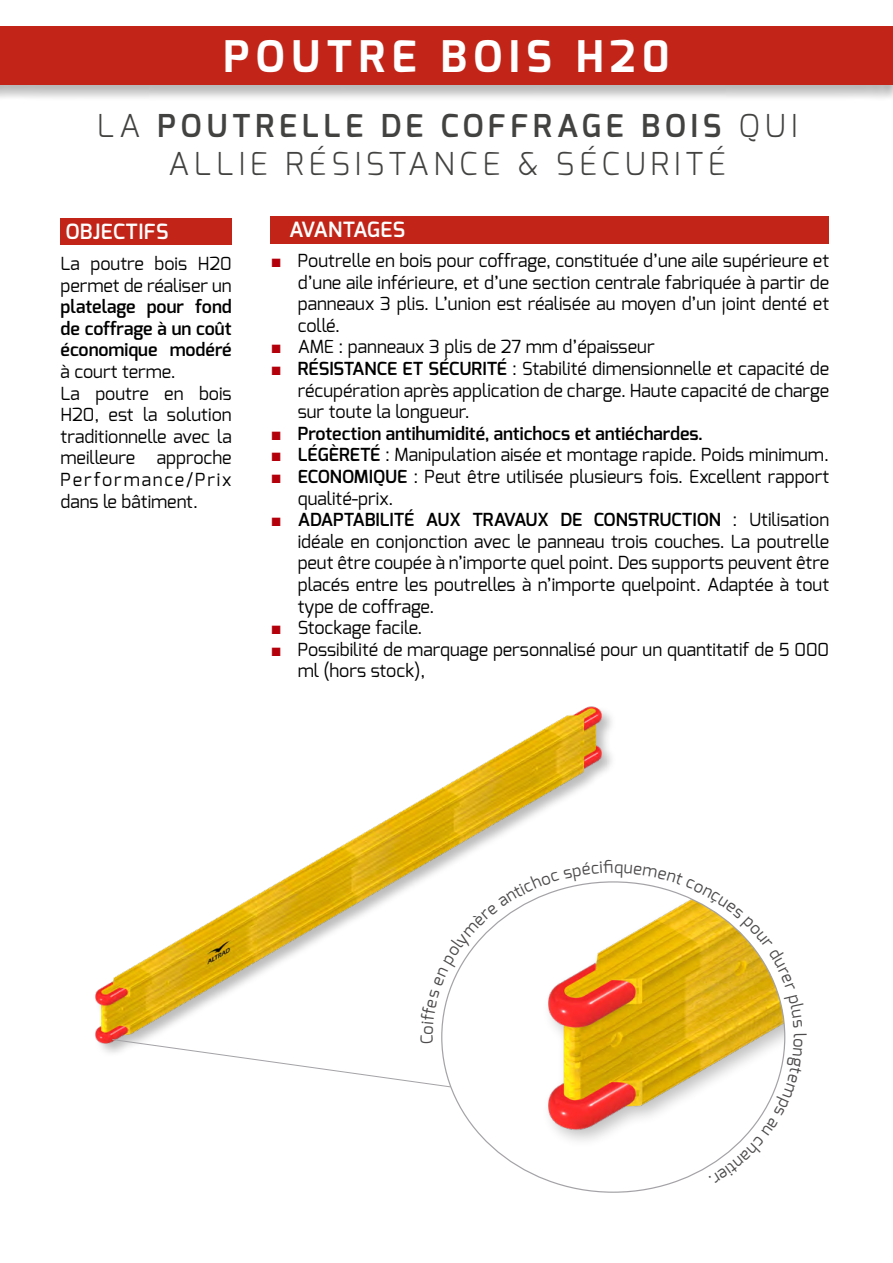
<style>
.page{position:relative;width:893px;height:1263px;background:#fff}
.page>*{position:absolute;margin:0;border:0;box-sizing:border-box;transform-origin:0 0}
.t1{font:700 43.5px "Exo";letter-spacing:.15em;color:#fff}
.t2{font:300 31.5px/37.8px "Exo";letter-spacing:.15em;color:#424241;text-align:center}
.t3{font:600 21px "Exo";color:#fff}
.t4{font:600 21px "Exo";letter-spacing:.02em;color:#fff}
.t5{font:18px/21.6px "Exo";color:#000;text-align:justify}
.t6{font:600 18px/21.6px "Exo";color:#000;text-align:justify}
.s1{font-weight:600}
.s2{font-weight:400}
.s3{font-family:"Arial";color:#b4000b}
.s4{font-family:"Arial";font-weight:400;color:#b4000b}
</style>
<div class="page">
<div style="left:271px;top:216px;width:558px;height:28px;background:#c22518"></div>
<div style="left:0;top:26px;width:893px;height:75px;background:#a3a2a2;opacity:.75"></div>
<div style="left:0;top:26px;width:893px;height:58px;background:#c22518"></div>
<div style="left:61px;top:218px;width:171px;height:26px;background:#c22518"></div>
<img style="left:95px;top:706px;width:517px;height:347px">
<svg style="left:111px;top:860px;width:675px;height:323px"></svg>
<p class="t1" style="left:224px;top:28px;width:447px">POUTRE BOIS H20</p>
<p class="t2" style="left:97px;top:107px;width:702px">LA <span class="s1">POUTRELLE DE COFFRAGE BOIS</span> QUI<br>ALLIE RÉSISTANCE &amp; SÉCURITÉ</p>
<p class="t4" style="left:65px;top:218px;width:105px">OBJECTIFS</p>
<p class="t6" style="left:61px;top:253px;width:173px"><span class="s2">La poutre bois H20 permet de réaliser un </span>platelage pour fond de coffrage à un coût économique modéré <span class="s2">à court terme.</span></p>
<p class="t5" style="left:61px;top:382px;width:173px">La poutre en bois H20, est la solution traditionnelle avec la meilleure approche Performance/Prix dans le bâtiment.</p>
<p class="t3" style="left:289px;top:215px;width:118px">AVANTAGES</p>
<p class="t5" style="left:298px;top:250px;width:533px;text-indent:-27px"><span class="s3">■</span> Poutrelle en bois pour coffrage, constituée d’une aile supérieure et d’une aile inférieure, et d’une section centrale fabriquée à partir de panneaux 3 plis. L’union est réalisée au moyen d’un joint denté et collé.</p>
<p class="t5" style="left:271px;top:336px;width:385px"><span class="s3">■</span> AME : panneaux 3 plis de 27 mm d’épaisseur</p>
<p class="t5" style="left:298px;top:358px;width:533px;text-indent:-27px"><span class="s3">■</span> <span class="s1">RÉSISTANCE ET SÉCURITÉ</span> : Stabilité dimensionnelle et capacité de récupération après application de charge. Haute capacité de charge sur toute la longueur.</p>
<p class="t6" style="left:271px;top:422px;width:434px"><span class="s4">■</span> Protection antihumidité, antichocs et antiéchardes.</p>
<p class="t5" style="left:271px;top:444px;width:560px"><span class="s3">■</span> <span class="s1">LÉGÈRETÉ</span> : Manipulation aisée et montage rapide. Poids minimum.</p>
<p class="t5" style="left:298px;top:466px;width:533px;text-indent:-27px"><span class="s3">■</span> <span class="s1">ECONOMIQUE</span> : Peut être utilisée plusieurs fois. Excellent rapport qualité-prix.</p>
<p class="t5" style="left:298px;top:509px;width:533px;text-indent:-27px"><span class="s3">■</span> <span class="s1">ADAPTABILITÉ AUX TRAVAUX DE CONSTRUCTION</span> : Utilisation idéale en conjonction avec le panneau trois couches. La poutrelle peut être coupée à n’importe quel point. Des supports peuvent être placés entre les poutrelles à n’importe quelpoint. Adaptée à tout type de coffrage.</p>
<p class="t5" style="left:271px;top:617px;width:153px"><span class="s3">■</span> Stockage facile.</p>
<p class="t5" style="left:298px;top:638px;width:533px;text-indent:-27px"><span class="s3">■</span> Possibilité de marquage personnalisé pour un quantitatif de 5 000 ml (hors stock),</p>
</div>
